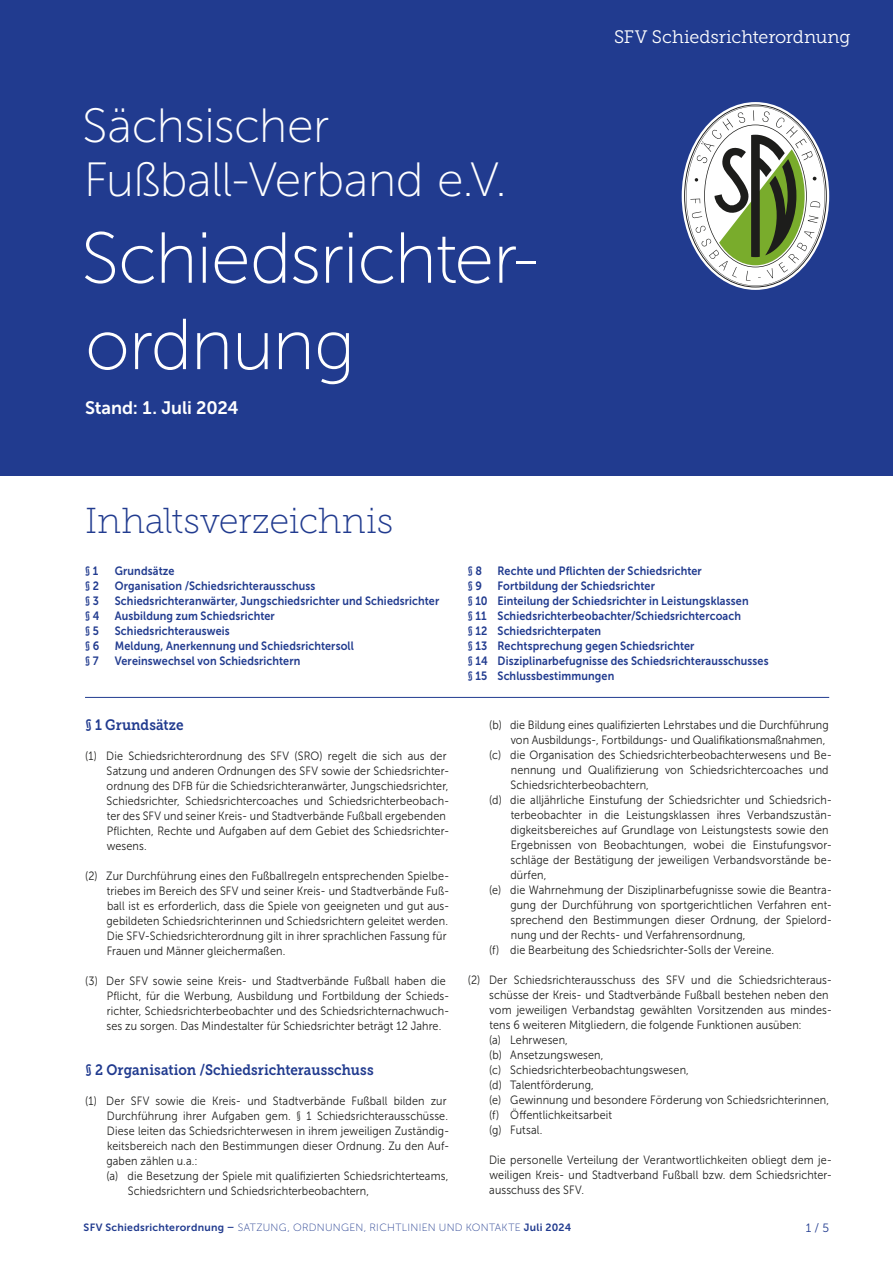
<style>
.page{position:relative;width:893px;height:1263px;background:#fff}
.page>*{position:absolute;margin:0;border:0;box-sizing:border-box;transform-origin:0 0}
.t1{font:72px/86.4px "Museo Sans 100";letter-spacing:-.015em;color:#fff}
.t2{font:48px/54px "Museo Sans 100";letter-spacing:-.01em;color:#fff}
.t3{font:36px "Museo Slab 100";color:#213b8f}
.t4{font:18px "Museo Slab 300";letter-spacing:-.01em;color:#fff}
.t5{font:18px "Museo Sans 700";letter-spacing:-.005em;color:#fff}
.t6{font:15px "Museo Slab 700";letter-spacing:.005em;color:#213b8f;scale:.9 1}
.t7{font:12px/15px "Museo Sans 300";letter-spacing:.01em;color:#1d1d1b;scale:.9 1}
.t8{font:12px/15px "Museo Sans 700";letter-spacing:.01em;color:#213b8f;scale:.9 1}
.t9{font:12px "Museo Sans 300";color:#213b8f}
.t10{font:10.5px "Museo Sans 100";letter-spacing:.03em;color:#213b8f}
.s1{font-family:"Museo Sans 700"}
</style>
<div class="page">
<div style="left:0;top:0;width:893px;height:476px;background:#213b8f"></div>
<svg style="left:684px;top:104px;width:143px;height:183px"></svg>
<hr style="left:85px;top:697px;width:744px;height:1px;background:#213b8f">
<h2 class="t2" style="left:82px;top:99px;width:426px">Sächsischer<br>Fußball-Verband e.V.</h2>
<h1 class="t1" style="left:81px;top:216px;width:460px">Schiedsrichter&shy;ordnung</h1>
<h3 class="t5" style="left:85px;top:398px;width:155px">Stand: 1. Juli 2024</h3>
<h3 class="t3" style="left:85px;top:501px;width:310px">Inhaltsverzeichnis</h3>
<h3 class="t4" style="left:614px;top:27px;width:238px">SFV Schiedsrichterordnung</h3>
<p class="t8" style="left:85px;top:563px;width:16px">§ 1</p>
<p class="t8" style="left:115px;top:563px;width:68px">Grundsätze</p>
<p class="t8" style="left:85px;top:578px;width:17px">§ 2</p>
<p class="t8" style="left:115px;top:578px;width:224px">Organisation /Schiedsrichterausschuss</p>
<p class="t8" style="left:85px;top:593px;width:17px">§ 3</p>
<p class="t8" style="left:115px;top:593px;width:362px">Schiedsrichteranwärter, Jungschiedsrichter und Schiedsrichter</p>
<p class="t8" style="left:85px;top:608px;width:18px">§ 4</p>
<p class="t8" style="left:115px;top:608px;width:179px">Ausbildung zum Schiedsrichter</p>
<p class="t8" style="left:85px;top:623px;width:17px">§ 5</p>
<p class="t8" style="left:115px;top:623px;width:129px">Schiedsrichterausweis</p>
<p class="t8" style="left:85px;top:638px;width:17px">§ 6</p>
<p class="t8" style="left:115px;top:638px;width:267px">Meldung, Anerkennung und Schiedsrichtersoll</p>
<p class="t8" style="left:85px;top:653px;width:17px">§ 7</p>
<p class="t8" style="left:115px;top:653px;width:208px">Vereinswechsel von Schiedsrichtern</p>
<p class="t6" style="left:85px;top:716px;width:111px">§ 1 Grundsätze</p>
<p class="t7" style="left:106px;top:749px;width:383px;text-indent:-21px">(1) Die Schiedsrichterordnung des SFV (SRO) regelt die sich aus der Satzung und anderen Ordnungen des SFV sowie der Schiedsrichter&shy;ordnung des DFB für die Schiedsrichteranwärter, Jungschiedsrichter, Schiedsrichter, Schiedsrichtercoaches und Schiedsrichterbeobach&shy;ter des SFV und seiner Kreis- und Stadtverbände Fußball ergebenden Pflichten, Rechte und Aufgaben auf dem Gebiet des Schiedsrichter&shy;wesens.</p>
<p class="t7" style="left:106px;top:869px;width:383px;text-indent:-21px">(2) Zur Durchführung eines den Fußballregeln entsprechenden Spielbe&shy;triebes im Bereich des SFV und seiner Kreis- und Stadtverbände Fuß&shy;ball ist es erforderlich, dass die Spiele von geeigneten und gut aus&shy;gebildeten Schiedsrichterinnen und Schiedsrichtern geleitet werden.<br>Die SFV-Schiedsrichterordnung gilt in ihrer sprachlichen Fassung für Frauen und Männer gleichermaßen.</p>
<p class="t7" style="left:107px;top:974px;width:382px;text-indent:-21px">(3) Der SFV sowie seine Kreis- und Stadtverbände Fußball haben die Pflicht, für die Werbung, Ausbildung und Fortbildung der Schieds&shy;richter, Schiedsrichterbeobachter und des Schiedsrichternachwuch&shy;ses zu sorgen. Das Mindestalter für Schiedsrichter beträgt 12 Jahre.</p>
<p class="t6" style="left:85px;top:1061px;width:322px">§ 2 Organisation /Schiedsrichterausschuss</p>
<p class="t7" style="left:85px;top:1094px;width:403px">(1) Der SFV sowie die Kreis- und Stadtverbände Fußball bilden zur</p>
<p class="t7" style="left:107px;top:1109px;width:381px">Durchführung ihrer Aufgaben gem. § 1 Schiedsrichterausschüsse.</p>
<p class="t7" style="left:107px;top:1124px;width:382px">Diese leiten das Schiedsrichterwesen in ihrem jeweiligen Zuständig-</p>
<p class="t7" style="left:107px;top:1139px;width:382px">keitsbereich nach den Bestimmungen dieser Ordnung. Zu den Auf-</p>
<p class="t7" style="left:106px;top:1154px;width:103px">gaben zählen u.a.:</p>
<p class="t7" style="left:106px;top:1169px;width:381px">(a) die Besetzung der Spiele mit qualifizierten Schiedsrichterteams,</p>
<p class="t7" style="left:128px;top:1184px;width:269px">Schiedsrichtern und Schiedsrichterbeobachtern,</p>
<p class="t8" style="left:468px;top:563px;width:17px">§ 8</p>
<p class="t8" style="left:497px;top:563px;width:229px">Rechte und Pflichten der Schiedsrichter</p>
<p class="t8" style="left:468px;top:578px;width:17px">§ 9</p>
<p class="t8" style="left:468px;top:578px;width:336px;text-indent:30px">Fortbildung der Schiedsrichter<br>§ 10 Einteilung der Schiedsrichter in Leistungsklassen<br>§ 11 Schiedsrichterbeobachter/Schiedsrichtercoach<br>§ 12 Schiedsrichterpaten<br>§ 13 Rechtsprechung gegen Schiedsrichter<br>§ 14 Disziplinarbefugnisse des Schiedsrichterausschusses § 15 Schlussbestimmungen</p>
<p class="t7" style="left:489px;top:717px;width:379px">(b) die Bildung eines qualifizierten Lehrstabes und die Durchführung</p>
<p class="t7" style="left:511px;top:732px;width:351px">von Ausbildungs-, Fortbildungs- und Qualifikationsmaßnahmen,</p>
<p class="t7" style="left:489px;top:747px;width:383px">(c) die Organisation des Schiedsrichterbeobachterwesens und Be-</p>
<p class="t7" style="left:511px;top:762px;width:355px">nennung und Qualifizierung von Schiedsrichtercoaches und</p>
<p class="t7" style="left:511px;top:777px;width:155px">Schiedsrichterbeobachtern,</p>
<p class="t7" style="left:489px;top:792px;width:383px">(d) die alljährliche Einstufung der Schiedsrichter und Schiedsrich-</p>
<p class="t7" style="left:511px;top:807px;width:359px">terbeobachter in die Leistungsklassen ihres Verbandszustän-</p>
<p class="t7" style="left:510px;top:822px;width:355px">digkeitsbereiches auf Grundlage von Leistungstests sowie den</p>
<p class="t7" style="left:511px;top:837px;width:359px">Ergebnissen von Beobachtungen, wobei die Einstufungsvor-</p>
<p class="t7" style="left:510px;top:852px;width:359px">schläge der Bestätigung der jeweiligen Verbandsvorstände be-</p>
<p class="t7" style="left:510px;top:867px;width:41px">dürfen,</p>
<p class="t7" style="left:489px;top:882px;width:383px">(e) die Wahrnehmung der Disziplinarbefugnisse sowie die Beantra-</p>
<p class="t7" style="left:510px;top:897px;width:359px">gung der Durchführung von sportgerichtlichen Verfahren ent-</p>
<p class="t7" style="left:510px;top:912px;width:359px">sprechend den Bestimmungen dieser Ordnung, der Spielord-</p>
<p class="t7" style="left:511px;top:927px;width:262px">nung und der Rechts- und Verfahrensordnung,</p>
<p class="t7" style="left:489px;top:942px;width:318px">(f) die Bearbeitung des Schiedsrichter-Solls der Vereine.</p>
<p class="t7" style="left:489px;top:972px;width:383px;text-indent:-21px">(2) Der Schiedsrichterausschuss des SFV und die Schiedsrichteraus&shy;schüsse der Kreis- und Stadtverbände Fußball bestehen neben den vom jeweiligen Verbandstag gewählten Vorsitzenden aus mindes&shy;tens 6 weiteren Mitgliedern, die folgende Funktionen ausüben:<br>(a) Lehrwesen,<br>(b) Ansetzungswesen,<br>(c) Schiedsrichterbeobachtungswesen,<br>(d) Talentförderung,<br>(e) Gewinnung und besondere Förderung von Schiedsrichterinnen, (f) Öffentlichkeitsarbeit<br>(g) Futsal.</p>
<p class="t7" style="left:489px;top:1152px;width:383px;text-align:justify">Die personelle Verteilung der Verantwortlichkeiten obliegt dem je&shy;weiligen Kreis- und Stadtverband Fußball bzw. dem Schiedsrichter&shy;ausschuss des SFV.</p>
<p class="t10" style="left:84px;top:1222px;width:489px"><span class="s1">SFV Schiedsrichterordnung –</span> SATZUNG, ORDNUNGEN, RICHTLINIEN UND KONTAKTE <span class="s1">Juli 2024</span></p>
<p class="t9" style="left:806px;top:1221px;width:25px">1 / 5</p>
</div>
